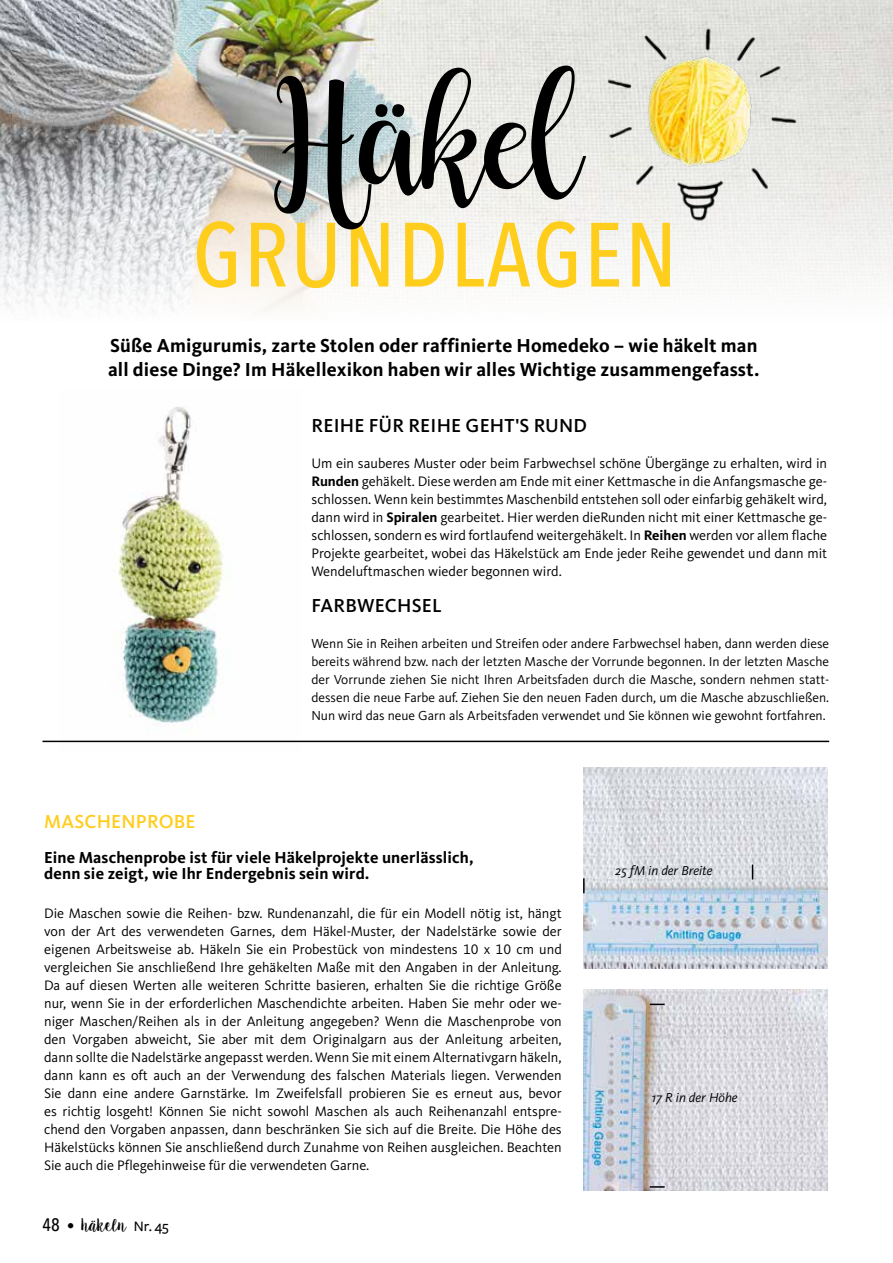
<style>
.page{position:relative;width:893px;height:1263px;background:#fff}
.page>*{position:absolute;margin:0;border:0;box-sizing:border-box;transform-origin:0 0}
.t1{font:132px "Buttercup Sample";color:#000}
.t2{font:500 90px "Avenir Next Condensed";letter-spacing:.03em;color:#ffcd1c}
.t3{font:700 19.5px/24px "Kievit OT";letter-spacing:.01em;color:#000}
.t4{font:500 19.5px "Kievit OT";letter-spacing:.01em;color:#000}
.t5{font:500 19.5px "Kievit OT";letter-spacing:.01em;color:#ffcd1c}
.t6{font:18px "Sugar Plums";letter-spacing:-.06em;color:#000}
.t7{font:700 16.5px/16.5px "Kievit OT";letter-spacing:.01em;color:#000}
.t8{font:14.25px/18px "Kievit OT";color:#000;text-align:justify}
.t9{font:13.5px/18px "Kievit OT";color:#000;text-align:justify}
.t10{font:italic 13.5px "Kievit OT";color:#000}
.s1{font-weight:700}
.s2{font-family:"Avenir Next Condensed";font-weight:500}
.s3{font-family:"Meta Pro";font-size:15px}
.s4{font-family:"Freight Sans";font-weight:500;font-size:15px}
</style>
<div class="page">
<img style="left:60px;top:508px;width:241px;height:235px">
<img style="left:0;top:0;width:893px;height:508px">
<img style="left:583px;top:767px;width:244px;height:201px">
<img style="left:583px;top:989px;width:244px;height:201px">
<svg style="left:583px;top:878px;width:2px;height:15px"></svg>
<svg style="left:752px;top:864px;width:1px;height:15px"></svg>
<svg style="left:650px;top:1004px;width:15px;height:1px"></svg>
<svg style="left:650px;top:1186px;width:15px;height:2px"></svg>
<img style="left:605px;top:24px;width:196px;height:202px">
<hr style="left:43px;top:741px;width:786px;height:1px;background:#000">
<h1 class="t1" style="left:273px;top:73px;width:303px">Häkel</h1>
<h2 class="t2" style="left:193px;top:201px;width:486px">GRUNDLAGEN</h2>
<h3 class="t3" style="left:108px;top:334px;width:653px">Süße Amigurumis, zarte Stolen oder raffinierte Homedeko – wie häkelt man all diese Dinge? Im Häkellexikon haben wir alles Wichtige zusammengefasst.</h3>
<h3 class="t4" style="left:312px;top:414px;width:277px">REIHE FÜR REIHE GEHT'S RUND</h3>
<p class="t8" style="left:311px;top:454px;width:517px">Um ein sauberes Muster oder beim Farbwechsel schöne Übergänge zu erhalten, wird in <span class="s1">Runden</span> gehäkelt. Diese werden am Ende mit einer Kettmasche in die Anfangsmasche ge&shy;schlossen. Wenn kein bestimmtes Maschenbild entstehen soll oder einfarbig gehäkelt wird, dann wird in <span class="s1">Spiralen</span> gearbeitet. Hier werden dieRunden nicht mit einer Kettmasche ge&shy;schlossen, sondern es wird fortlaufend weitergehäkelt. In <span class="s1">Reihen</span> werden vor allem flache Projekte gearbeitet, wobei das Häkelstück am Ende jeder Reihe gewendet und dann mit Wendeluftmaschen wieder begonnen wird.</p>
<h3 class="t4" style="left:312px;top:594px;width:132px">FARBWECHSEL</h3>
<p class="t9" style="left:311px;top:635px;width:519px">Wenn Sie in Reihen arbeiten und Streifen oder andere Farbwechsel haben, dann werden diese bereits während bzw. nach der letzten Masche der Vorrunde begonnen. In der letzten Masche der Vorrunde ziehen Sie nicht Ihren Arbeitsfaden durch die Masche, sondern nehmen statt&shy;dessen die neue Farbe auf. Ziehen Sie den neuen Faden durch, um die Masche abzuschließen.<br>Nun wird das neue Garn als Arbeitsfaden verwendet und Sie können wie gewohnt fortfahren.</p>
<h3 class="t5" style="left:44px;top:810px;width:153px">MASCHENPROBE</h3>
<p class="t7" style="left:44px;top:849px;width:431px">Eine Maschenprobe ist für viele Häkelprojekte unerlässlich, denn sie zeigt, wie Ihr Endergebnis sein wird.</p>
<p class="t8" style="left:44px;top:904px;width:519px">Die Maschen sowie die Reihen- bzw. Rundenanzahl, die für ein Modell nötig ist, hängt von der Art des verwendeten Garnes, dem Häkel-Muster, der Nadelstärke sowie der eigenen Arbeitsweise ab. Häkeln Sie ein Probestück von mindestens 10 x 10 cm und vergleichen Sie anschließend Ihre gehäkelten Maße mit den Angaben in der Anleitung.<br>Da auf diesen Werten alle weiteren Schritte basieren, erhalten Sie die richtige Größe nur, wenn Sie in der erforderlichen Maschendichte arbeiten. Haben Sie mehr oder we&shy;niger Maschen/Reihen als in der Anleitung angegeben? Wenn die Maschenprobe von den Vorgaben abweicht, Sie aber mit dem Originalgarn aus der Anleitung arbeiten, dann sollte die Nadelstärke angepasst werden. Wenn Sie mit einem Alternativgarn häkeln, dann kann es oft auch an der Verwendung des falschen Materials liegen. Verwenden Sie dann eine andere Garnstärke. Im Zweifelsfall probieren Sie es erneut aus, bevor es richtig losgeht! Können Sie nicht sowohl Maschen als auch Reihenanzahl entspre&shy;chend den Vorgaben anpassen, dann beschränken Sie sich auf die Breite. Die Höhe des Häkelstücks können Sie anschließend durch Zunahme von Reihen ausgleichen. Beachten Sie auch die Pflegehinweise für die verwendeten Garne.</p>
<p class="t6" style="left:43px;top:1214px;width:128px"><span class="s2">48</span> <span class="s3">•</span> häkeln <span class="s4">Nr. 45</span></p>
<p class="t10" style="left:615px;top:862px;width:99px">25 fM in der Breite</p>
<p class="t10" style="left:652px;top:1090px;width:87px">17 R in der Höhe</p>
</div>
